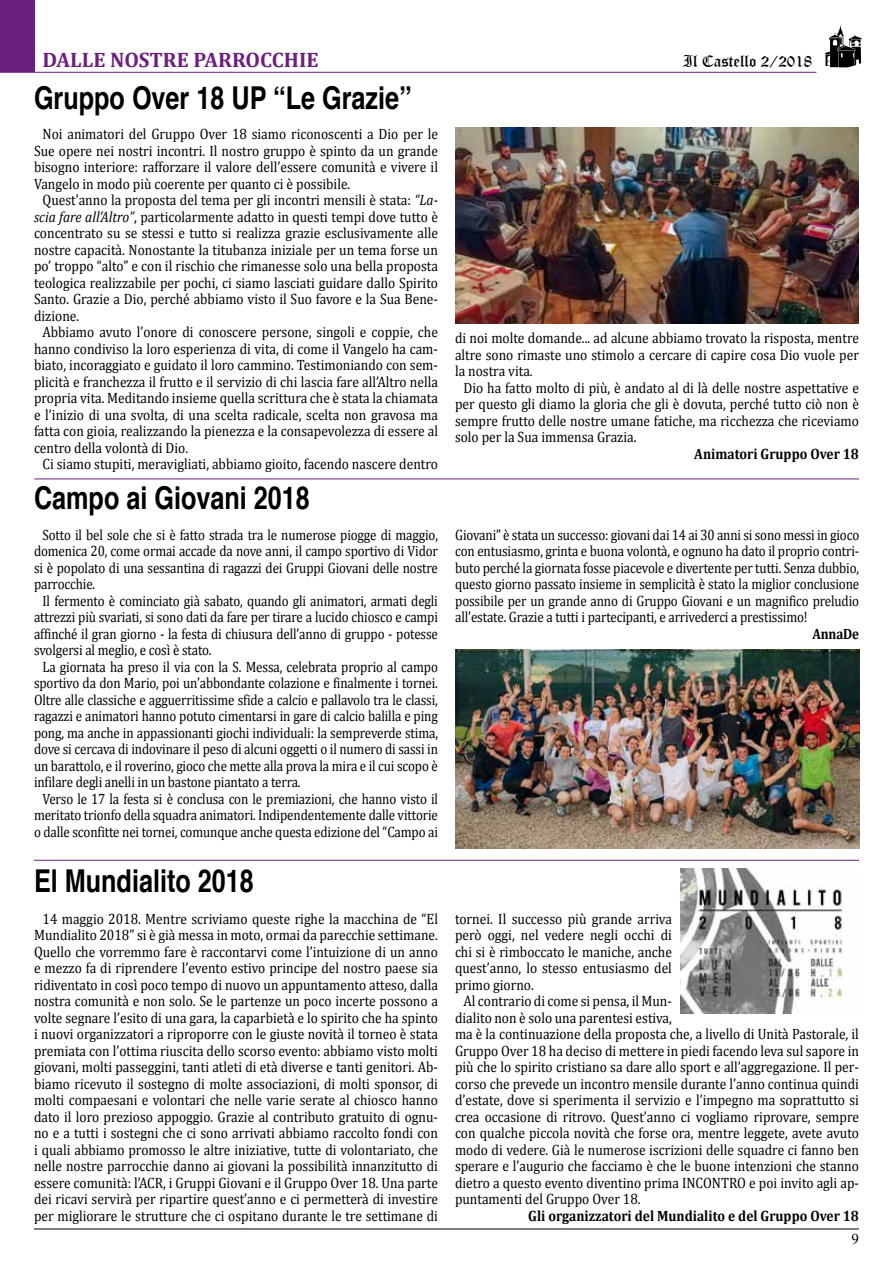
<style>
.page{position:relative;width:893px;height:1263px;background:#fff}
.page>*{position:absolute;margin:0;border:0;box-sizing:border-box;transform-origin:0 0}
.t1{font:700 31.5px "Helvetica";color:#000;scale:.8 1}
.t2{font:700 21px "Cambria";color:#6d1f80}
.t3{font:16.5px "Old English Text";color:#000}
.t4{font:15px/16.5px "Cambria";color:#000;text-align:center;scale:.9 1}
.t5{font:15px/16.5px "Cambria";color:#000;text-align:justify;scale:.87 1}
.t6{font:700 15px "Cambria";color:#000;scale:.9 1}
.t7{font:700 15px "Cambria";color:#000;scale:.87 1}
.t8{font:15px "Times New Roman";color:#000}
.s1{font-style:italic}
</style>
<div class="page">
<hr style="left:34px;top:1228px;width:825px;height:1px;background:#000">
<svg style="left:825px;top:26px;width:37px;height:41px"></svg>
<hr style="left:0;top:72px;width:816px;height:1px;background:#6d1f80">
<div style="left:0;top:0;width:34px;height:72px;background:#6d1f80"></div>
<hr style="left:34px;top:479px;width:825px;height:1px;background:#6d1f80">
<hr style="left:34px;top:860px;width:825px;height:1px;background:#6d1f80">
<img style="left:680px;top:869px;width:171px;height:145px">
<img style="left:455px;top:128px;width:404px;height:195px">
<img style="left:455px;top:649px;width:404px;height:199px">
<h2 class="t2" style="left:43px;top:47px;width:278px">DALLE NOSTRE PARROCCHIE</h2>
<p class="t3" style="left:683px;top:50px;width:131px">Il Castello 2/2018</p>
<h1 class="t1" style="left:34px;top:72px;width:474px">Gruppo Over 18 UP “Le Grazie”</h1>
<p class="t4" style="left:43px;top:126px;width:441px">Noi animatori del Gruppo Over 18 siamo riconoscenti a Dio per le</p>
<p class="t4" style="left:34px;top:142px;width:450px">Sue opere nei nostri incontri. Il nostro gruppo è spinto da un grande</p>
<p class="t4" style="left:34px;top:159px;width:450px">bisogno interiore: rafforzare il valore dell’essere comunità e vivere il</p>
<p class="t4" style="left:34px;top:175px;width:353px">Vangelo in modo più coerente per quanto ci è possibile.</p>
<p class="t4" style="left:43px;top:192px;width:441px">Quest’anno la proposta del tema per gli incontri mensili è stata: <span class="s1">“La-</span></p>
<p class="t4" style="left:34px;top:208px;width:450px"><span class="s1">scia fare all’Altro”</span>, particolarmente adatto in questi tempi dove tutto è</p>
<p class="t4" style="left:34px;top:225px;width:450px">concentrato su se stessi e tutto si realizza grazie esclusivamente alle</p>
<p class="t4" style="left:34px;top:241px;width:450px">nostre capacità. Nonostante la titubanza iniziale per un tema forse un</p>
<p class="t4" style="left:34px;top:258px;width:450px">po’ troppo “alto” e con il rischio che rimanesse solo una bella proposta</p>
<p class="t4" style="left:34px;top:274px;width:450px">teologica realizzabile per pochi, ci siamo lasciati guidare dallo Spirito</p>
<p class="t4" style="left:34px;top:291px;width:450px">Santo. Grazie a Dio, perché abbiamo visto il Suo favore e la Sua Bene-</p>
<p class="t4" style="left:34px;top:307px;width:52px">dizione.</p>
<p class="t4" style="left:43px;top:324px;width:441px">Abbiamo avuto l’onore di conoscere persone, singoli e coppie, che</p>
<p class="t4" style="left:34px;top:340px;width:450px">hanno condiviso la loro esperienza di vita, di come il Vangelo ha cam-</p>
<p class="t4" style="left:34px;top:357px;width:450px">biato, incoraggiato e guidato il loro cammino. Testimoniando con sem-</p>
<p class="t4" style="left:34px;top:373px;width:450px">plicità e franchezza il frutto e il servizio di chi lascia fare all’Altro nella</p>
<p class="t4" style="left:34px;top:390px;width:450px">propria vita. Meditando insieme quella scrittura che è stata la chiamata</p>
<p class="t4" style="left:34px;top:406px;width:450px">e l’inizio di una svolta, di una scelta radicale, scelta non gravosa ma</p>
<p class="t4" style="left:34px;top:423px;width:450px">fatta con gioia, realizzando la pienezza e la consapevolezza di essere al</p>
<p class="t4" style="left:34px;top:439px;width:173px">centro della volontà di Dio.</p>
<p class="t4" style="left:43px;top:456px;width:441px">Ci siamo stupiti, meravigliati, abbiamo gioito, facendo nascere dentro</p>
<h1 class="t1" style="left:34px;top:473px;width:346px">Campo ai Giovani 2018</h1>
<p class="t5" style="left:43px;top:526px;width:456px">Sotto il bel sole che si è fatto strada tra le numerose piogge di maggio,</p>
<p class="t5" style="left:34px;top:543px;width:466px">domenica 20, come ormai accade da nove anni, il campo sportivo di Vidor</p>
<p class="t5" style="left:34px;top:559px;width:466px">si è popolato di una sessantina di ragazzi dei Gruppi Giovani delle nostre</p>
<p class="t5" style="left:34px;top:576px;width:72px">parrocchie.</p>
<p class="t5" style="left:43px;top:592px;width:456px">Il fermento è cominciato già sabato, quando gli animatori, armati degli</p>
<p class="t5" style="left:34px;top:609px;width:466px">attrezzi più svariati, si sono dati da fare per tirare a lucido chiosco e campi</p>
<p class="t5" style="left:34px;top:625px;width:466px">affinché il gran giorno - la festa di chiusura dell’anno di gruppo - potesse</p>
<p class="t5" style="left:34px;top:642px;width:206px">svolgersi al meglio, e così è stato.</p>
<p class="t5" style="left:43px;top:658px;width:456px">La giornata ha preso il via con la S. Messa, celebrata proprio al campo</p>
<p class="t5" style="left:34px;top:675px;width:466px">sportivo da don Mario, poi un’abbondante colazione e finalmente i tornei.</p>
<p class="t5" style="left:34px;top:691px;width:466px">Oltre alle classiche e agguerritissime sfide a calcio e pallavolo tra le classi,</p>
<p class="t5" style="left:34px;top:708px;width:466px">ragazzi e animatori hanno potuto cimentarsi in gare di calcio balilla e ping</p>
<p class="t5" style="left:34px;top:724px;width:466px">pong, ma anche in appassionanti giochi individuali: la sempreverde stima,</p>
<p class="t5" style="left:34px;top:741px;width:466px">dove si cercava di indovinare il peso di alcuni oggetti o il numero di sassi in</p>
<p class="t5" style="left:34px;top:757px;width:466px">un barattolo, e il roverino, gioco che mette alla prova la mira e il cui scopo è</p>
<p class="t5" style="left:34px;top:774px;width:308px">infilare degli anelli in un bastone piantato a terra.</p>
<p class="t5" style="left:43px;top:790px;width:456px">Verso le 17 la festa si è conclusa con le premiazioni, che hanno visto il</p>
<p class="t5" style="left:34px;top:807px;width:466px">meritato trionfo della squadra animatori. Indipendentemente dalle vittorie</p>
<p class="t5" style="left:34px;top:823px;width:466px">o dalle sconfitte nei tornei, comunque anche questa edizione del “Campo ai</p>
<h1 class="t1" style="left:34px;top:856px;width:276px">El Mundialito 2018</h1>
<p class="t4" style="left:455px;top:330px;width:450px">di noi molte domande... ad alcune abbiamo trovato la risposta, mentre</p>
<p class="t4" style="left:455px;top:347px;width:450px">altre sono rimaste uno stimolo a cercare di capire cosa Dio vuole per</p>
<p class="t4" style="left:455px;top:363px;width:88px">la nostra vita.</p>
<p class="t4" style="left:463px;top:380px;width:441px">Dio ha fatto molto di più, è andato al di là delle nostre aspettative e</p>
<p class="t4" style="left:455px;top:396px;width:450px">per questo gli diamo la gloria che gli è dovuta, perché tutto ciò non è</p>
<p class="t4" style="left:455px;top:413px;width:450px">sempre frutto delle nostre umane fatiche, ma ricchezza che riceviamo</p>
<p class="t4" style="left:455px;top:429px;width:203px">solo per la Sua immensa Grazia.</p>
<p class="t6" style="left:694px;top:445px;width:184px">Animatori Gruppo Over 18</p>
<p class="t5" style="left:455px;top:526px;width:466px">Giovani” è stata un successo: giovani dai 14 ai 30 anni si sono messi in gioco con entusiasmo, grinta e buona volontà, e ognuno ha dato il proprio contri&shy;buto perché la giornata fosse piacevole e divertente per tutti. Senza dubbio, questo giorno passato insieme in semplicità è stato la miglior conclusione possibile per un grande anno di Gruppo Giovani e un magnifico preludio all’estate. Grazie a tutti i partecipanti, e arrivederci a prestissimo!</p>
<p class="t7" style="left:812px;top:624px;width:55px">AnnaDe</p>
<p class="t4" style="left:34px;top:910px;width:450px">14 maggio 2018. Mentre scriviamo queste righe la macchina de “El Mundialito 2018” si è già messa in moto, ormai da parecchie settimane.<br>Quello che vorremmo fare è raccontarvi come l’intuizione di un anno e mezzo fa di riprendere l’evento estivo principe del nostro paese sia ridiventato in così poco tempo di nuovo un appuntamento atteso, dalla nostra comunità e non solo. Se le partenze un poco incerte possono a volte segnare l’esito di una gara, la caparbietà e lo spirito che ha spinto i nuovi organizzatori a riproporre con le giuste novità il torneo è stata premiata con l’ottima riuscita dello scorso evento: abbiamo visto molti giovani, molti passeggini, tanti atleti di età diverse e tanti genitori. Ab&shy;biamo ricevuto il sostegno di molte associazioni, di molti sponsor, di molti compaesani e volontari che nelle varie serate al chiosco hanno dato il loro prezioso appoggio. Grazie al contributo gratuito di ognu&shy;no e a tutti i sostegni che ci sono arrivati abbiamo raccolto fondi con i quali abbiamo promosso le altre iniziative, tutte di volontariato, che nelle nostre parrocchie danno ai giovani la possibilità innanzitutto di essere comunità: l’ACR, i Gruppi Giovani e il Gruppo Over 18. Una parte dei ricavi servirà per ripartire quest’anno e ci permetterà di investire per migliorare le strutture che ci ospitano durante le tre settimane di</p>
<p class="t4" style="left:455px;top:910px;width:243px">tornei. Il successo più grande arriva</p>
<p class="t4" style="left:455px;top:927px;width:243px">però oggi, nel vedere negli occhi di</p>
<p class="t4" style="left:455px;top:943px;width:243px">chi si è rimboccato le maniche, anche</p>
<p class="t4" style="left:455px;top:960px;width:243px">quest’anno, lo stesso entusiasmo del</p>
<p class="t4" style="left:455px;top:976px;width:89px">primo giorno.</p>
<p class="t4" style="left:463px;top:993px;width:233px">Al contrario di come si pensa, il Mun-</p>
<p class="t4" style="left:455px;top:1009px;width:243px">dialito non è solo una parentesi estiva,</p>
<p class="t4" style="left:455px;top:1026px;width:450px">ma è la continuazione della proposta che, a livello di Unità Pastorale, il</p>
<p class="t4" style="left:455px;top:1042px;width:450px">Gruppo Over 18 ha deciso di mettere in piedi facendo leva sul sapore in</p>
<p class="t4" style="left:455px;top:1059px;width:450px">più che lo spirito cristiano sa dare allo sport e all’aggregazione. Il per-</p>
<p class="t4" style="left:455px;top:1075px;width:450px">corso che prevede un incontro mensile durante l’anno continua quindi</p>
<p class="t4" style="left:455px;top:1092px;width:450px">d’estate, dove si sperimenta il servizio e l’impegno ma soprattutto si</p>
<p class="t4" style="left:455px;top:1108px;width:450px">crea occasione di ritrovo. Quest’anno ci vogliamo riprovare, sempre</p>
<p class="t4" style="left:455px;top:1125px;width:450px">con qualche piccola novità che forse ora, mentre leggete, avete avuto</p>
<p class="t4" style="left:455px;top:1141px;width:450px">modo di vedere. Già le numerose iscrizioni delle squadre ci fanno ben</p>
<p class="t4" style="left:455px;top:1158px;width:450px">sperare e l’augurio che facciamo è che le buone intenzioni che stanno</p>
<p class="t4" style="left:455px;top:1174px;width:450px">dietro a questo evento diventino prima INCONTRO e poi invito agli ap-</p>
<p class="t4" style="left:455px;top:1191px;width:208px">puntamenti del Gruppo Over 18.</p>
<p class="t6" style="left:528px;top:1206px;width:369px">Gli organizzatori del Mundialito e del Gruppo Over 18</p>
<p class="t8" style="left:851px;top:1228px;width:9px">9</p>
</div>
